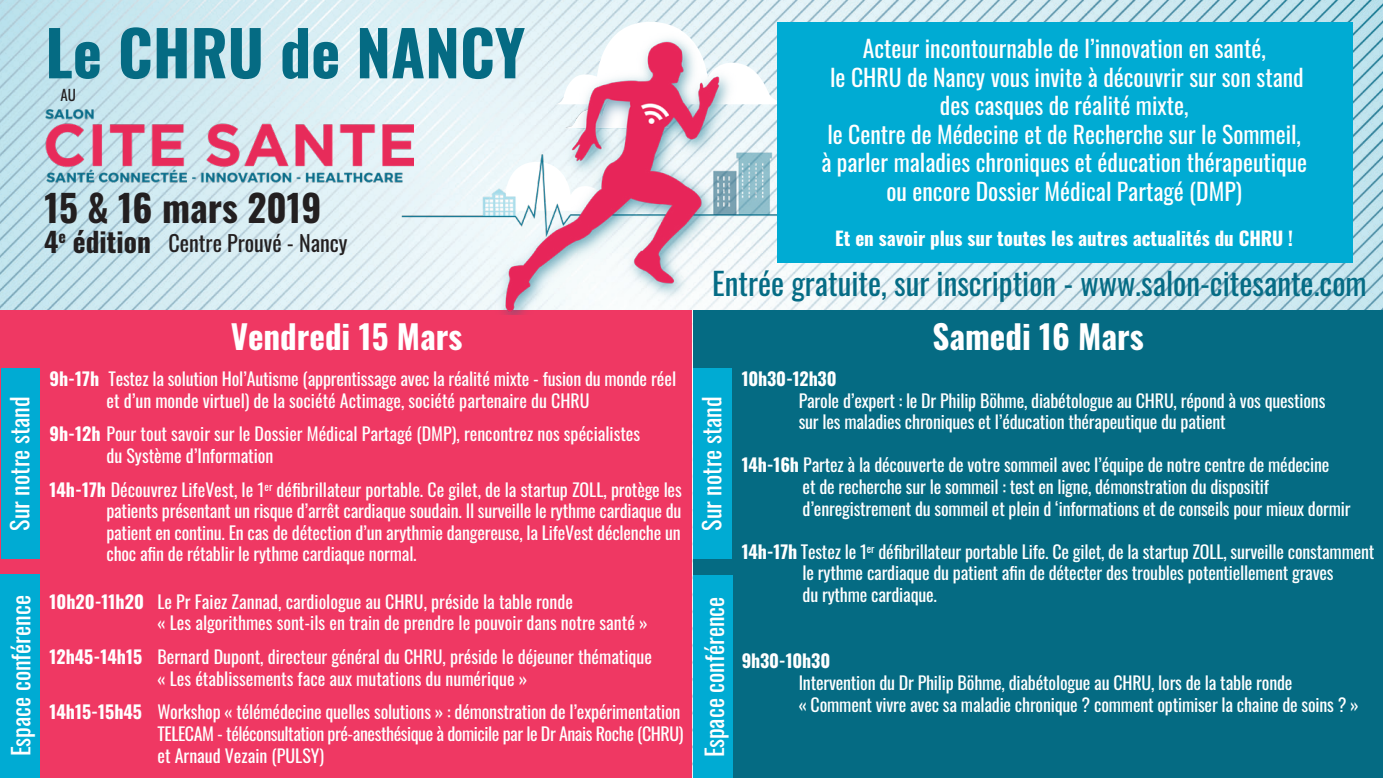
<style>
.page{position:relative;width:1383px;height:778px;background:#fff}
.page>*{position:absolute;margin:0;border:0;box-sizing:border-box;transform-origin:0 0}
.t1{font:700 62.1px "Oswald";color:#056b83}
.t2{font:700 37.2px "Oswald";color:#231f20}
.t3{font:700 33px "Oswald";color:#fff}
.t4{font:31.2px "Oswald";color:#056c85}
.t5{font:24px "Oswald";color:#fff}
.t6{font:23.7px "Oswald";color:#fff}
.t7{font:22.2px "Oswald";color:#231f20}
.t8{font:700 18.9px "Oswald";color:#fff}
.t9{font:18px/21.6px "Oswald";letter-spacing:-.01em;color:#fff}
.t10{font:15px "Oswald";color:#231f20}
.s1{font-weight:700;font-size:27.3px}
.s2{font-weight:700}
</style>
<div class="page">
<img style="left:0;top:0;width:1383px;height:777px">
<svg style="left:555px;top:20px;width:235px;height:4px"></svg>
<div style="left:0;top:310px;width:691px;height:467px;background:#ef3863"></div>
<div style="left:693px;top:310px;width:690px;height:467px;background:#056b83"></div>
<div style="left:1px;top:368px;width:38px;height:190px;background:#00abd3"></div>
<div style="left:0;top:574px;width:39px;height:203px;background:#00abd3"></div>
<img style="left:397px;top:24px;width:434px;height:290px">
<div style="left:693px;top:575px;width:40px;height:202px;background:#00abd3"></div>
<div style="left:693px;top:368px;width:38px;height:190px;background:#00abd3"></div>
<div style="left:777px;top:22px;width:575px;height:240px;background:#00abd3"></div>
<img style="left:45px;top:107px;width:368px;height:79px">
<p class="t5" style="left:-2px;top:530px;width:136px;rotate:-90deg">Sur notre stand</p>
<p class="t5" style="left:-1px;top:755px;width:162px;rotate:-90deg">Espace conférence</p>
<p class="t1" style="left:45px;top:21px;width:481px">Le CHRU de NANCY</p>
<p class="t10" style="left:61px;top:82px;width:17px">AU</p>
<h2 class="t2" style="left:45px;top:188px;width:278px">15 &amp; 16 mars 2019</h2>
<p class="t7" style="left:44px;top:223px;width:305px"><span class="s1">4</span><sup>e</sup> <span class="s1">édition</span> Centre Prouvé - Nancy</p>
<p class="t6" style="left:863px;top:27px;width:405px">Acteur incontournable de l’innovation en santé,</p>
<p class="t6" style="left:830px;top:56px;width:475px">le CHRU de Nancy vous invite à découvrir sur son stand</p>
<p class="t6" style="left:940px;top:84px;width:250px">des casques de réalité mixte,</p>
<p class="t6" style="left:827px;top:113px;width:475px">le Centre de Médecine et de Recherche sur le Sommeil,</p>
<p class="t6" style="left:821px;top:141px;width:487px">à parler maladies chroniques et éducation thérapeutique</p>
<p class="t6" style="left:886px;top:170px;width:357px">ou encore Dossier Médical Partagé (DMP)</p>
<p class="t8" style="left:835px;top:229px;width:459px">Et en savoir plus sur toutes les autres actualités du CHRU !</p>
<h3 class="t4" style="left:712px;top:256px;width:656px">Entrée gratuite, sur inscription - www.salon-citesante.com</h3>
<p class="t3" style="left:231px;top:319px;width:233px">Vendredi 15 Mars</p>
<p class="t3" style="left:932px;top:319px;width:213px">Samedi 16 Mars</p>
<p class="t9" style="left:106px;top:366px;width:571px;text-indent:-57px"><span class="s2">9h-17h</span> Testez la solution Hol’Autisme (apprentissage avec la réalité mixte - fusion du monde réel et d’un monde virtuel) de la société Actimage, société partenaire du CHRU</p>
<p class="t9" style="left:106px;top:421px;width:535px;text-indent:-57px"><span class="s2">9h-12h</span> Pour tout savoir sur le Dossier Médical Partagé (DMP), rencontrez nos spécialistes du Système d’Information</p>
<p class="t9" style="left:106px;top:476px;width:577px;text-align:justify;text-indent:-57px"><span class="s2">14h-17h</span> Découvrez LifeVest, le 1<sup>er</sup> défibrillateur portable. Ce gilet, de la startup ZOLL, protège les patients présentant un risque d’arrêt cardiaque soudain. Il surveille le rythme cardiaque du patient en continu. En cas de détection d’un arythmie dangereuse, la LifeVest déclenche un choc afin de rétablir le rythme cardiaque normal.</p>
<p class="t9" style="left:157px;top:588px;width:492px;text-indent:-108px"><span class="s2">10h20-11h20</span> Le Pr Faiez Zannad, cardiologue au CHRU, préside la table ronde<br>« Les algorithmes sont-ils en train de prendre le pouvoir dans notre santé »</p>
<p class="t9" style="left:157px;top:643px;width:496px;text-indent:-108px"><span class="s2">12h45-14h15</span> Bernard Dupont, directeur général du CHRU, préside le déjeuner thématique « Les établissements face aux mutations du numérique »</p>
<p class="t9" style="left:157px;top:699px;width:527px;text-indent:-108px"><span class="s2">14h15-15h45</span> Workshop « télémédecine quelles solutions » : démonstration de l’expérimentation<br>TELECAM - téléconsultation pré-anesthésique à domicile par le Dr Anais Roche (CHRU) et Arnaud Vezain (PULSY)</p>
<p class="t5" style="left:690px;top:530px;width:136px;rotate:-90deg">Sur notre stand</p>
<p class="t5" style="left:693px;top:757px;width:162px;rotate:-90deg">Espace conférence</p>
<p class="t9" style="left:799px;top:366px;width:528px;text-indent:-57px"><span class="s2">10h30-12h30<br></span>Parole d’expert : le Dr Philip Böhme, diabétologue au CHRU, répond à vos questions sur les maladies chroniques et l’éducation thérapeutique du patient</p>
<p class="t9" style="left:802px;top:452px;width:549px;text-indent:-61px"><span class="s2">14h-16h</span> Partez à la découverte de votre sommeil avec l’équipe de notre centre de médecine<br>et de recherche sur le sommeil : test en ligne, démonstration du dispositif d’enregistrement du sommeil et plein d ‘informations et de conseils pour mieux dormir</p>
<p class="t9" style="left:802px;top:538px;width:573px;text-indent:-61px"><span class="s2">14h-17h</span> Testez le 1<sup>er</sup> défibrillateur portable Life. Ce gilet, de la startup ZOLL, surveille constamment le rythme cardiaque du patient afin de détecter des troubles potentiellement graves<br>du rythme cardiaque.</p>
<p class="t9" style="left:799px;top:648px;width:562px;text-indent:-57px"><span class="s2">9h30-10h30<br></span>Intervention du Dr Philip Böhme, diabétologue au CHRU, lors de la table ronde<br>« Comment vivre avec sa maladie chronique ? comment optimiser la chaine de soins ? »</p>
</div>
